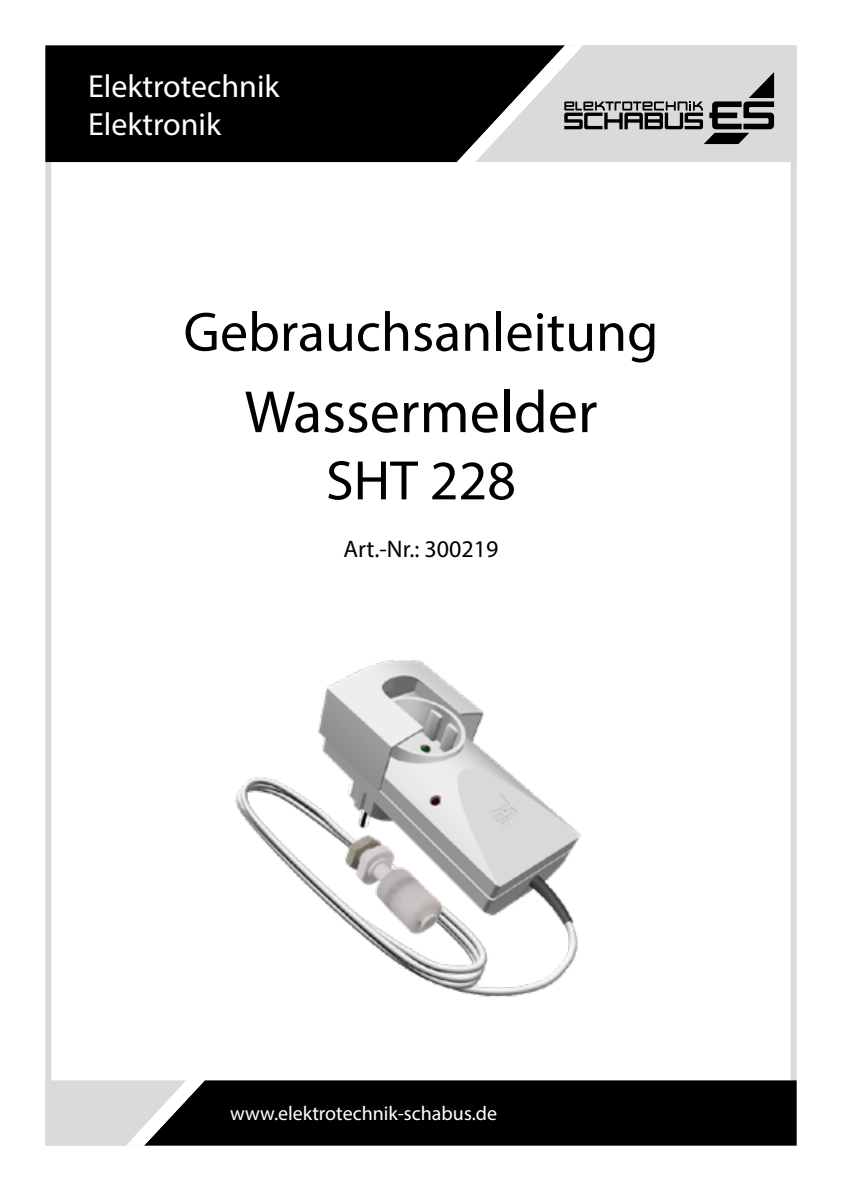
<style>
.page{position:relative;width:842px;height:1191px;background:#fff}
.page>*{position:absolute;margin:0;border:0;box-sizing:border-box;transform-origin:0 0}
.t1{font:60px "Myriad Pro";color:#000}
.t2{font:56px "Myriad Pro";color:#000}
.t3{font:32px/38.4px "Myriad Pro";color:#fff}
.t4{font:24px "Myriad Pro";color:#000}
.t5{font:20px "Myriad Pro";color:#fff}
</style>
<div class="page">
<div style="left:45px;top:45px;width:412px;height:117px;background:#000"></div>
<svg style="left:457px;top:45px;width:340px;height:117px;background:#a5a5a5"></svg>
<div style="left:205px;top:1080px;width:592px;height:65px;background:#000"></div>
<svg style="left:45px;top:1080px;width:160px;height:65px;background:#b6b6b6"></svg>
<img style="left:235px;top:659px;width:346px;height:338px">
<h3 class="t3" style="left:88px;top:66px;width:193px">Elektrotechnik<br>Elektronik</h3>
<h2 class="t2" style="left:184px;top:297px;width:476px">Gebrauchsanleitung</h2>
<h1 class="t1" style="left:244px;top:375px;width:354px">Wassermelder</h1>
<h2 class="t2" style="left:326px;top:446px;width:192px">SHT 228</h2>
<p class="t4" style="left:344px;top:534px;width:156px">Art.-Nr.: 300219</p>
<p class="t5" style="left:230px;top:1100px;width:268px">www.elektrotechnik-schabus.de</p>
</div>
